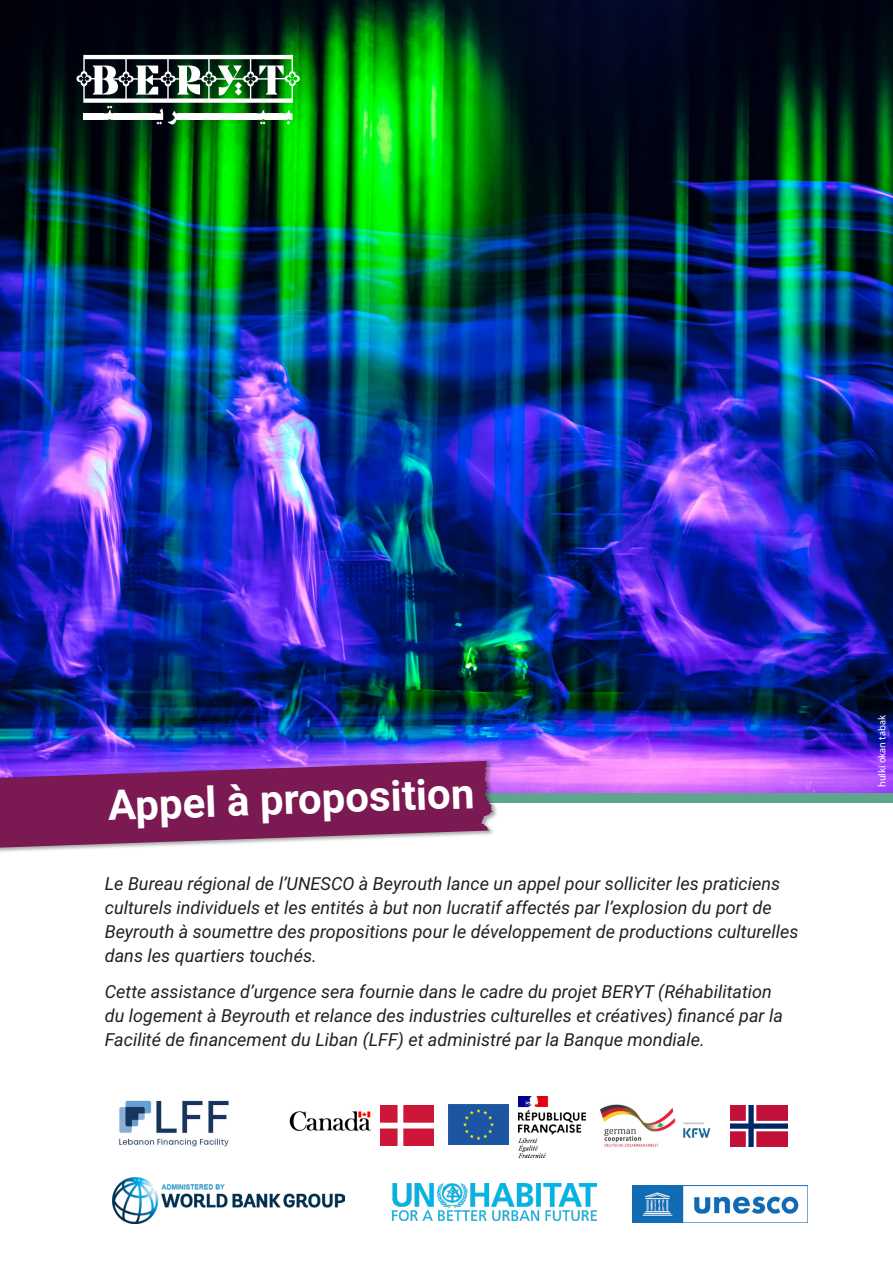
<style>
.page{position:relative;width:893px;height:1263px;background:#fff}
.page>*{position:absolute;margin:0;border:0;box-sizing:border-box;transform-origin:0 0}
.t1{font:700 42px "Roboto";color:#fff}
.t2{font:italic 18px/24px "Roboto";color:#231f20}
.copyright{font:10.5px "Myriad Pro";color:#fff}
</style>
<div class="page">
<img style="left:1px;top:0;width:892px;height:794px">
<div style="left:0;top:794px;width:893px;height:9px;background:#60a48d"></div>
<div style="left:0;top:759px;width:498px;height:96px;background:#231f20;opacity:.4"></div>
<svg style="left:0;top:761px;width:493px;height:87px;background:#883472"></svg>
<svg style="left:77px;top:55px;width:223px;height:70px"></svg>
<img style="left:600px;top:1104px;width:111px;height:43px">
<img style="left:289px;top:1111px;width:82px;height:20px">
<img style="left:380px;top:1105px;width:54px;height:41px">
<img style="left:449px;top:1105px;width:59px;height:39px">
<img style="left:519px;top:1096px;width:67px;height:61px">
<img style="left:730px;top:1105px;width:57px;height:42px">
<img style="left:119px;top:1100px;width:110px;height:47px">
<img style="left:113px;top:1178px;width:232px;height:46px">
<img style="left:393px;top:1184px;width:204px;height:36px">
<img style="left:633px;top:1185px;width:174px;height:37px">
<p class="t1" style="left:107px;top:776px;width:368px;rotate:-2deg">Appel à proposition</p>
<p class="t2" style="left:105px;top:870px;width:695px">Le Bureau régional de l’UNESCO à Beyrouth lance un appel pour solliciter les praticiens culturels individuels et les entités à but non lucratif affectés par l’explosion du port de Beyrouth à soumettre des propositions pour le développement de productions culturelles dans les quartiers touchés.</p>
<p class="t2" style="left:105px;top:978px;width:680px">Cette assistance d’urgence sera fournie dans le cadre du projet BERYT (Réhabilitation du logement à Beyrouth et relance des industries culturelles et créatives) financé par la<br>Facilité de financement du Liban (LFF) et administré par la Banque mondiale.</p>
<p class="copyright" style="left:875px;top:787px;width:74px;rotate:-90deg">hulki okan tabak</p>
</div>
